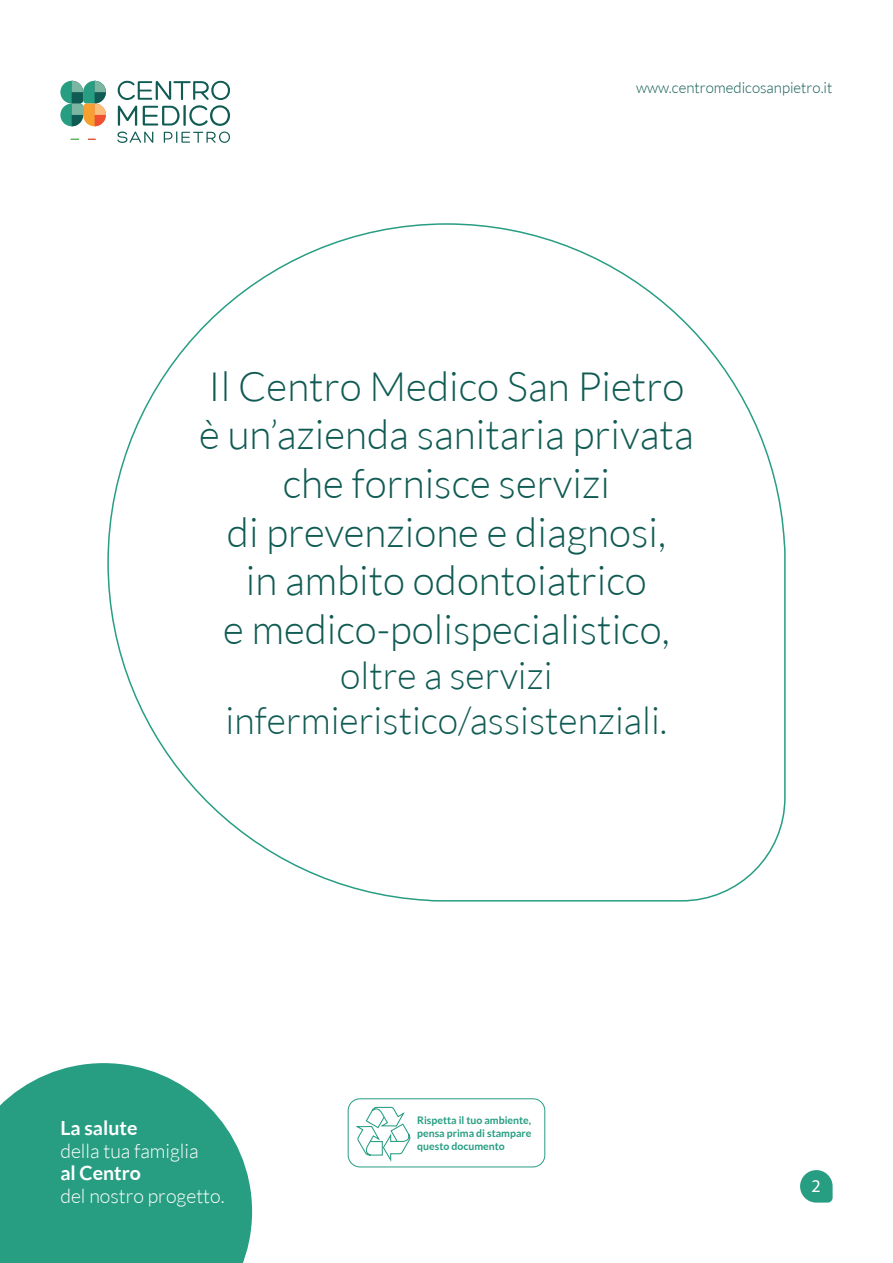
<style>
.page{position:relative;width:893px;height:1263px;background:#fff}
.page>*{position:absolute;margin:0;border:0;box-sizing:border-box;transform-origin:0 0}
.t1{font:300 40.5px "Lato";color:#105b53}
.t2{font:300 37.5px "Lato";color:#105b53}
.t3{font:300 19.5px "Lato";color:#fff}
.t4{font:700 19.5px "Lato";color:#fff}
.t5{font:18px "Myriad Pro";color:#fff}
.t6{font:300 15px "Lato";color:#105b53}
.t7{font:700 10.5px/12.6px "Lato";color:#279d82;text-align:justify}
</style>
<div class="page">
<svg style="left:0;top:1063px;width:252px;height:200px;background:#3fa890"></svg>
<svg style="left:60px;top:81px;width:46px;height:45px;background:#7ea385"></svg>
<svg style="left:117px;top:80px;width:113px;height:63px"></svg>
<svg style="left:71px;top:139px;width:25px;height:1px"></svg>
<svg style="left:800px;top:1170px;width:33px;height:32px"></svg>
<svg style="left:355px;top:1106px;width:56px;height:56px"></svg>
<div style="left:348px;top:1098px;width:197px;height:69px;border:1px solid #279d82;border-radius:12px"></div>
<svg style="left:107px;top:223px;width:679px;height:679px"></svg>
<p class="t6" style="left:636px;top:79px;width:198px">www.centromedicosanpietro.it</p>
<p class="t1" style="left:209px;top:365px;width:477px">Il Centro Medico San Pietro</p>
<p class="t1" style="left:199px;top:413px;width:496px">è un’azienda sanitaria privata</p>
<p class="t1" style="left:283px;top:462px;width:329px">che fornisce servizi</p>
<p class="t1" style="left:227px;top:510px;width:441px">di prevenzione e diagnosi,</p>
<p class="t1" style="left:246px;top:559px;width:402px">in ambito odontoiatrico</p>
<p class="t1" style="left:223px;top:608px;width:448px">e medico-polispecialistico,</p>
<p class="t2" style="left:340px;top:655px;width:214px">oltre a servizi</p>
<p class="t2" style="left:226px;top:700px;width:443px">infermieristico/assistenziali.</p>
<p class="t4" style="left:60px;top:1117px;width:79px">La salute</p>
<p class="t3" style="left:60px;top:1140px;width:140px">della tua famiglia</p>
<p class="t4" style="left:60px;top:1162px;width:82px">al Centro</p>
<p class="t3" style="left:60px;top:1185px;width:166px">del nostro progetto.</p>
<p class="t7" style="left:417px;top:1114px;width:116px">Rispetta il tuo ambiente, pensa prima di stampare questo documento</p>
<p class="t5" style="left:811px;top:1175px;width:11px">2</p>
</div>
